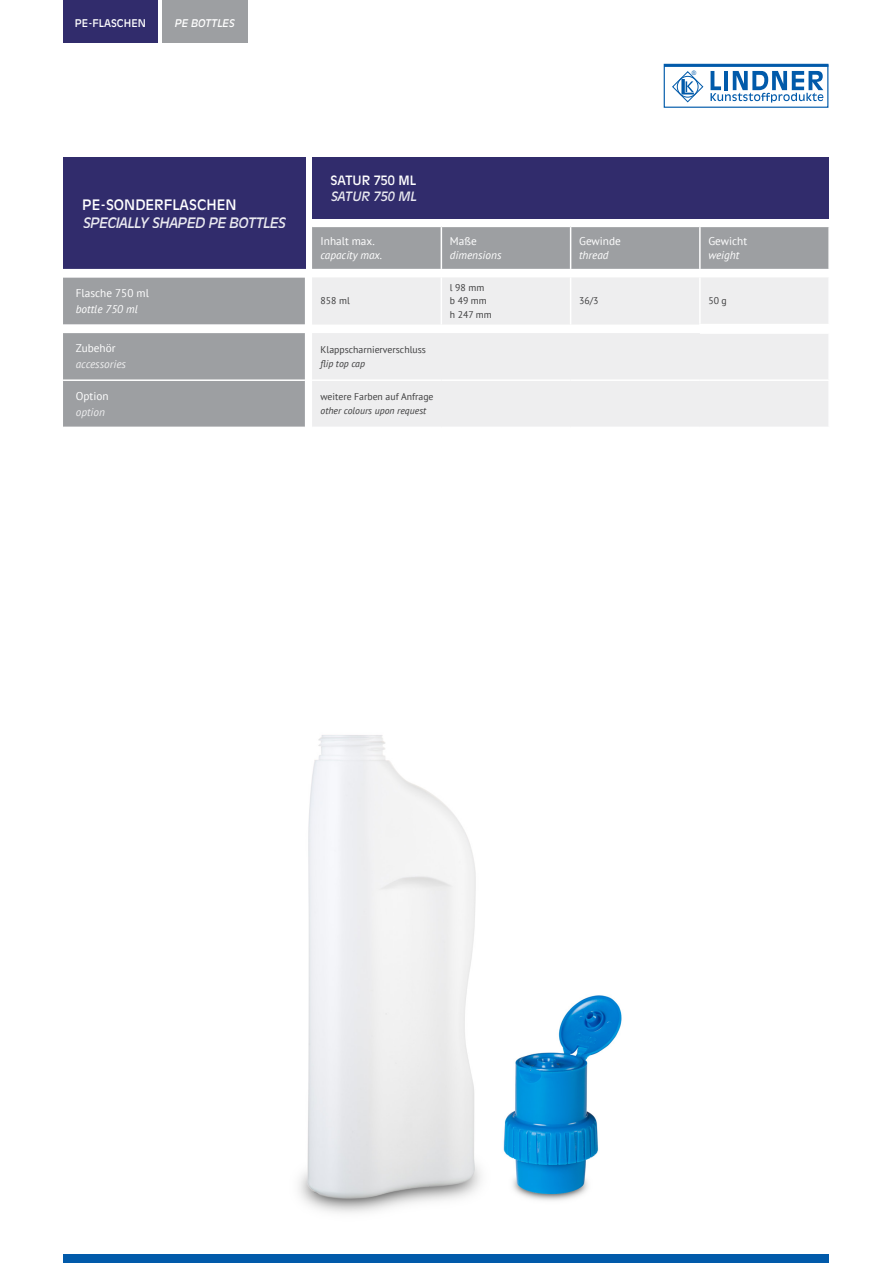
<style>
.page{position:relative;width:893px;height:1263px;background:#fff}
.page>*{position:absolute;margin:0;border:0;box-sizing:border-box;transform-origin:0 0}
.t1{font:italic 14.25px "Antique Olive CE";letter-spacing:-.03em;color:#fff}
.t2{font:14.25px "Antique Olive CE";color:#fff}
.t3{font:12.75px "Antique Olive CE";color:#fff}
.t4{font:italic 12.75px "Antique Olive CE";color:#fff}
.t5{font:11.25px "PT Sans";color:#fff}
.t6{font:italic 11.25px "PT Sans";color:#fff}
.t7{font:italic 11.25px "PT Sans";color:#eeeeef}
.t8{font:10.5px "Antique Olive CE";color:#fff}
.t9{font:italic 10.5px "Antique Olive CE";color:#fff}
.t10{font:9.75px/13.5px "PT Sans";color:#3e3e3f}
.t11{font:italic 9.75px "PT Sans";color:#3e3e3f}
.t12{font:6px "Arial";color:#015aaa}
</style>
<div class="page">
<div style="left:63px;top:1254px;width:765px;height:9px;background:#015aaa"></div>
<div style="left:664px;top:64px;width:164px;height:44px;border:1px solid #015aaa"></div>
<hr style="left:664px;top:65px;width:164px;height:2px;background:#015aaa">
<svg style="left:711px;top:71px;width:112px;height:32px"></svg>
<svg style="left:672px;top:71px;width:32px;height:32px"></svg>
<div style="left:677px;top:76px;width:22px;height:22px;border:1px solid #015aaa;border-radius:50%"></div>
<div style="left:162px;top:0;width:85px;height:43px;background:#9d9fa2"></div>
<div style="left:63px;top:0;width:95px;height:43px;background:#312c6c"></div>
<div style="left:312px;top:157px;width:516px;height:62px;background:#312c6c"></div>
<div style="left:63px;top:157px;width:242px;height:112px;background:#312c6c"></div>
<img style="left:503px;top:995px;width:119px;height:206px">
<svg style="left:63px;top:226px;width:765px;height:43px;fill:#9d9fa2"></svg>
<svg style="left:63px;top:277px;width:242px;height:150px;background:#a3a5a8"></svg>
<div style="left:312px;top:278px;width:516px;height:149px;background:#eeeeef"></div>
<hr style="left:441px;top:227px;width:1px;height:42px;background:#fff">
<hr style="left:570px;top:227px;width:1px;height:42px;background:#fff">
<hr style="left:699px;top:227px;width:2px;height:42px;background:#fff">
<hr style="left:441px;top:277px;width:1px;height:48px;background:#fff">
<hr style="left:570px;top:277px;width:1px;height:48px;background:#fff">
<hr style="left:699px;top:277px;width:2px;height:47px;background:#fff">
<hr style="left:312px;top:226px;width:129px;height:1px;background:#fff">
<hr style="left:441px;top:226px;width:130px;height:1px;background:#fff">
<hr style="left:571px;top:226px;width:129px;height:1px;background:#fff">
<hr style="left:700px;top:226px;width:130px;height:1px;background:#fff">
<hr style="left:699px;top:324px;width:131px;height:1px;background:#fff">
<hr style="left:700px;top:332px;width:130px;height:2px;background:#fff">
<hr style="left:63px;top:379px;width:242px;height:2px;background:#fff">
<hr style="left:312px;top:379px;width:129px;height:2px;background:#fff">
<hr style="left:441px;top:379px;width:130px;height:2px;background:#fff">
<hr style="left:571px;top:379px;width:129px;height:2px;background:#fff">
<hr style="left:700px;top:379px;width:130px;height:2px;background:#fff">
<p class="t8" style="left:75px;top:17px;width:73px">PE-FLASCHEN</p>
<p class="t9" style="left:174px;top:17px;width:62px">PE BOTTLES</p>
<p class="t2" style="left:82px;top:197px;width:156px">PE-SONDERFLASCHEN</p>
<h1 class="t1" style="left:82px;top:214px;width:205px">SPECIALLY SHAPED PE BOTTLES</h1>
<p class="t3" style="left:331px;top:172px;width:87px">SATUR 750 ML</p>
<h2 class="t4" style="left:331px;top:189px;width:87px">SATUR 750 ML</h2>
<p class="t5" style="left:321px;top:234px;width:56px">Inhalt max.</p>
<p class="t6" style="left:321px;top:248px;width:63px">capacity max.</p>
<p class="t5" style="left:450px;top:234px;width:28px">Maße</p>
<p class="t6" style="left:450px;top:248px;width:53px">dimensions</p>
<p class="t5" style="left:76px;top:286px;width:75px">Flasche 750 ml</p>
<p class="t6" style="left:76px;top:302px;width:63px">bottle 750 ml</p>
<p class="t10" style="left:321px;top:294px;width:31px">858 ml</p>
<p class="t10" style="left:450px;top:280px;width:38px">l 98 mm b 49 mm</p>
<p class="t10" style="left:450px;top:307px;width:43px">h 247 mm</p>
<p class="t5" style="left:76px;top:341px;width:41px">Zubehör</p>
<p class="t7" style="left:76px;top:357px;width:52px">accessories</p>
<p class="t10" style="left:321px;top:343px;width:107px">Klappscharnierverschluss</p>
<p class="t11" style="left:321px;top:357px;width:46px">flip top cap</p>
<p class="t5" style="left:76px;top:389px;width:34px">Option</p>
<p class="t7" style="left:76px;top:404px;width:31px">option</p>
<p class="t10" style="left:321px;top:390px;width:114px">weitere Farben auf Anfrage</p>
<p class="t11" style="left:321px;top:404px;width:107px">other colours upon request</p>
<p class="t5" style="left:579px;top:234px;width:43px">Gewinde</p>
<p class="t6" style="left:579px;top:248px;width:31px">thread</p>
<p class="t12" style="left:692px;top:69px;width:6px">®</p>
<p class="t5" style="left:708px;top:234px;width:40px">Gewicht</p>
<p class="t6" style="left:708px;top:248px;width:32px">weight</p>
<p class="t10" style="left:579px;top:294px;width:21px">36/3</p>
<p class="t10" style="left:708px;top:294px;width:20px">50 g</p>
</div>
